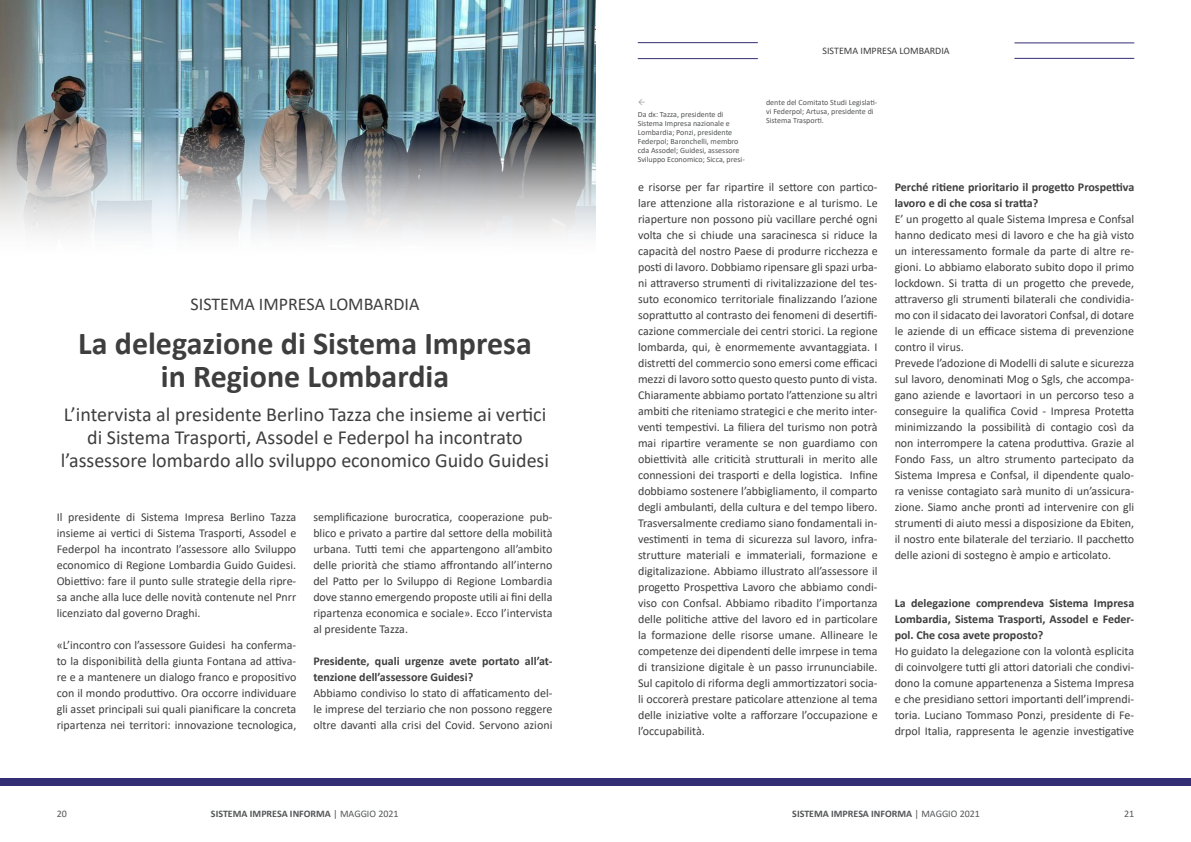
<style>
.page{position:relative;width:1191px;height:842px;background:#fff}
.page>*{position:absolute;margin:0;border:0;box-sizing:border-box;transform-origin:0 0}
.titolo{font:700 32px/33px "Calibri";color:#3e3e3f;text-align:center}
.sottotitolo{font:20px/23px "Calibri";color:#3e3e3f;text-align:center}
.titolo-2{font:18px "Calibri";color:#3e3e3f}
.testo{font:12px/16px "Calibri";color:#3e3e3f;text-align:justify}
.testo-2{font:700 12px/16px "Calibri";color:#3e3e3f}
.data{font:700 10px "Calibri";color:#545557}
.t1{font:10px "Calibri";color:#3e3e3f}
.t2{font:10px "Calibri";color:#545557}
.didascalia{font:8px/9px "Calibri";color:#545557}
.s1{font-weight:400}
</style>
<div class="page">
<div style="left:0;top:778px;width:595px;height:7px;background:#322d74"></div>
<div style="left:595px;top:778px;width:596px;height:7px;background:#322d74"></div>
<hr style="left:638px;top:58px;width:120px;height:1px;background:#322d74">
<hr style="left:638px;top:42px;width:120px;height:1px;background:#322d74">
<hr style="left:1014px;top:58px;width:120px;height:1px;background:#322d74">
<hr style="left:1014px;top:43px;width:120px;height:1px;background:#322d74">
<img style="left:0;top:0;width:595px;height:235px">
<p class="titolo-2" style="left:190px;top:291px;width:230px">SISTEMA IMPRESA LOMBARDIA</p>
<p class="titolo" style="left:78px;top:326px;width:455px">La delegazione di Sistema Impresa in Regione Lombardia</p>
<p class="sottotitolo" style="left:61px;top:403px;width:489px">L’intervista al presidente Berlino Tazza che insieme ai vertici di Sistema Trasporti, Assodel e Federpol ha incontrato l’assessore lombardo allo sviluppo economico Guido Guidesi</p>
<p class="testo" style="left:57px;top:509px;width:241px">Il presidente di Sistema Impresa Berlino Tazza insieme ai vertici di Sistema Trasporti, Assodel e Federpol ha incontrato l’assessore allo Sviluppo economico di Regione Lombardia Guido Guidesi.<br>Obiettivo: fare il punto sulle strategie della ripre&shy;sa anche alla luce delle novità contenute nel Pnrr licenziato dal governo Draghi.</p>
<p class="testo" style="left:57px;top:637px;width:241px">«L’incontro con l’assessore Guidesi ha conferma&shy;to la disponibilità della giunta Fontana ad attiva&shy;re e a mantenere un dialogo franco e propositivo con il mondo produttivo. Ora occorre individuare gli asset principali sui quali pianificare la concreta ripartenza nei territori: innovazione tecnologica,</p>
<p class="testo" style="left:313px;top:509px;width:241px">semplificazione burocratica, cooperazione pub&shy;blico e privato a partire dal settore della mobilità urbana. Tutti temi che appartengono all’ambito delle priorità che stiamo affrontando all’interno del Patto per lo Sviluppo di Regione Lombardia dove stanno emergendo proposte utili ai fini della ripartenza economica e sociale». Ecco l’intervista al presidente Tazza.</p>
<p class="testo-2" style="left:313px;top:653px;width:241px">Presidente, quali urgenze avete portato all’at&shy;tenzione dell’assessore Guidesi?</p>
<p class="testo" style="left:313px;top:685px;width:241px">Abbiamo condiviso lo stato di affaticamento del&shy;le imprese del terziario che non possono reggere oltre davanti alla crisi del Covid. Servono azioni</p>
<p class="didascalia" style="left:638px;top:110px;width:109px">Da dx: Tazza, presidente di<br>Sistema Impresa nazionale e<br>Lombardia; Ponzi, presidente<br>Federpol; Baronchelli, membro cda Assodel; Guidesi, assessore<br>Sviluppo Economico; Sicca, presi-</p>
<p class="t1" style="left:822px;top:44px;width:129px">SISTEMA IMPRESA LOMBARDIA</p>
<p class="didascalia" style="left:766px;top:98px;width:113px">dente del Comitato Studi Legislati&shy;vi Federpol; Artusa, presidente di<br>Sistema Trasporti.</p>
<p class="testo" style="left:638px;top:178px;width:241px">e risorse per far ripartire il settore con partico&shy;lare attenzione alla ristorazione e al turismo. Le riaperture non possono più vacillare perché ogni volta che si chiude una saracinesca si riduce la capacità del nostro Paese di produrre ricchezza e posti di lavoro. Dobbiamo ripensare gli spazi urba&shy;ni attraverso strumenti di rivitalizzazione del tes&shy;suto economico territoriale finalizzando l’azione soprattutto al contrasto dei fenomeni di desertifi&shy;cazione commerciale dei centri storici. La regione lombarda, qui, è enormemente avvantaggiata. I distretti del commercio sono emersi come efficaci mezzi di lavoro sotto questo questo punto di vista.<br>Chiaramente abbiamo portato l’attenzione su altri ambiti che riteniamo strategici e che merito inter&shy;venti tempestivi. La filiera del turismo non potrà mai ripartire veramente se non guardiamo con obiettività alle criticità strutturali in merito alle connessioni dei trasporti e della logistica. Infine dobbiamo sostenere l’abbigliamento, il comparto degli ambulanti, della cultura e del tempo libero.<br>Trasversalmente crediamo siano fondamentali in&shy;vestimenti in tema di sicurezza sul lavoro, infra&shy;strutture materiali e immateriali, formazione e digitalizazione. Abbiamo illustrato all’assessore il progetto Prospettiva Lavoro che abbiamo condi&shy;viso con Confsal. Abbiamo ribadito l’importanza delle politiche attive del lavoro ed in particolare la formazione delle risorse umane. Allineare le competenze dei dipendenti delle imrpese in tema di transizione digitale è un passo irrununciabile.<br>Sul capitolo di riforma degli ammortizzatori socia&shy;li occorerà prestare paticolare attenzione al tema delle iniziative volte a rafforzare l’occupazione e l’occupabilità.</p>
<p class="testo-2" style="left:894px;top:179px;width:241px">Perché ritiene prioritario il progetto Prospettiva lavoro e di che cosa si tratta?</p>
<p class="testo" style="left:894px;top:210px;width:241px">E’ un progetto al quale Sistema Impresa e Confsal hanno dedicato mesi di lavoro e che ha già visto un interessamento formale da parte di altre re&shy;gioni. Lo abbiamo elaborato subito dopo il primo lockdown. Si tratta di un progetto che prevede, attraverso gli strumenti bilaterali che condividia&shy;mo con il sidacato dei lavoratori Confsal, di dotare le aziende di un efficace sistema di prevenzione contro il virus.</p>
<p class="testo" style="left:894px;top:354px;width:241px">Prevede l’adozione di Modelli di salute e sicurezza sul lavoro, denominati Mog o Sgls, che accompa&shy;gano aziende e lavortaori in un percorso teso a conseguire la qualifica Covid - Impresa Protetta minimizzando la possibilità di contagio così da non interrompere la catena produttiva. Grazie al Fondo Fass, un altro strumento partecipato da Sistema Impresa e Confsal, il dipendente qualo&shy;ra venisse contagiato sarà munito di un’assicura&shy;zione. Siamo anche pronti ad intervenire con gli strumenti di aiuto messi a disposizione da Ebiten, il nostro ente bilaterale del terziario. Il pacchetto delle azioni di sostegno è ampio e articolato.</p>
<p class="testo-2" style="left:894px;top:595px;width:241px;text-align:justify">La delegazione comprendeva Sistema Impresa Lombardia, Sistema Trasporti, Assodel e Feder&shy;pol. Che cosa avete proposto?</p>
<p class="testo" style="left:894px;top:642px;width:241px">Ho guidato la delegazione con la volontà esplicita di coinvolgere tutti gli attori datoriali che condivi&shy;dono la comune appartenenza a Sistema Impresa e che presidiano settori importanti dell’imprendi&shy;toria. Luciano Tommaso Ponzi, presidente di Fe&shy;drpol Italia, rappresenta le agenzie investigative</p>
<p class="data" style="left:211px;top:807px;width:189px">SISTEMA IMPRESA INFORMA <span class="s1">| MAGGIO 2021</span></p>
<p class="data" style="left:792px;top:807px;width:189px">SISTEMA IMPRESA INFORMA <span class="s1">| MAGGIO 2021</span></p>
<p class="t2" style="left:57px;top:807px;width:12px">20</p>
<p class="t2" style="left:1124px;top:807px;width:12px">21</p>
</div>
